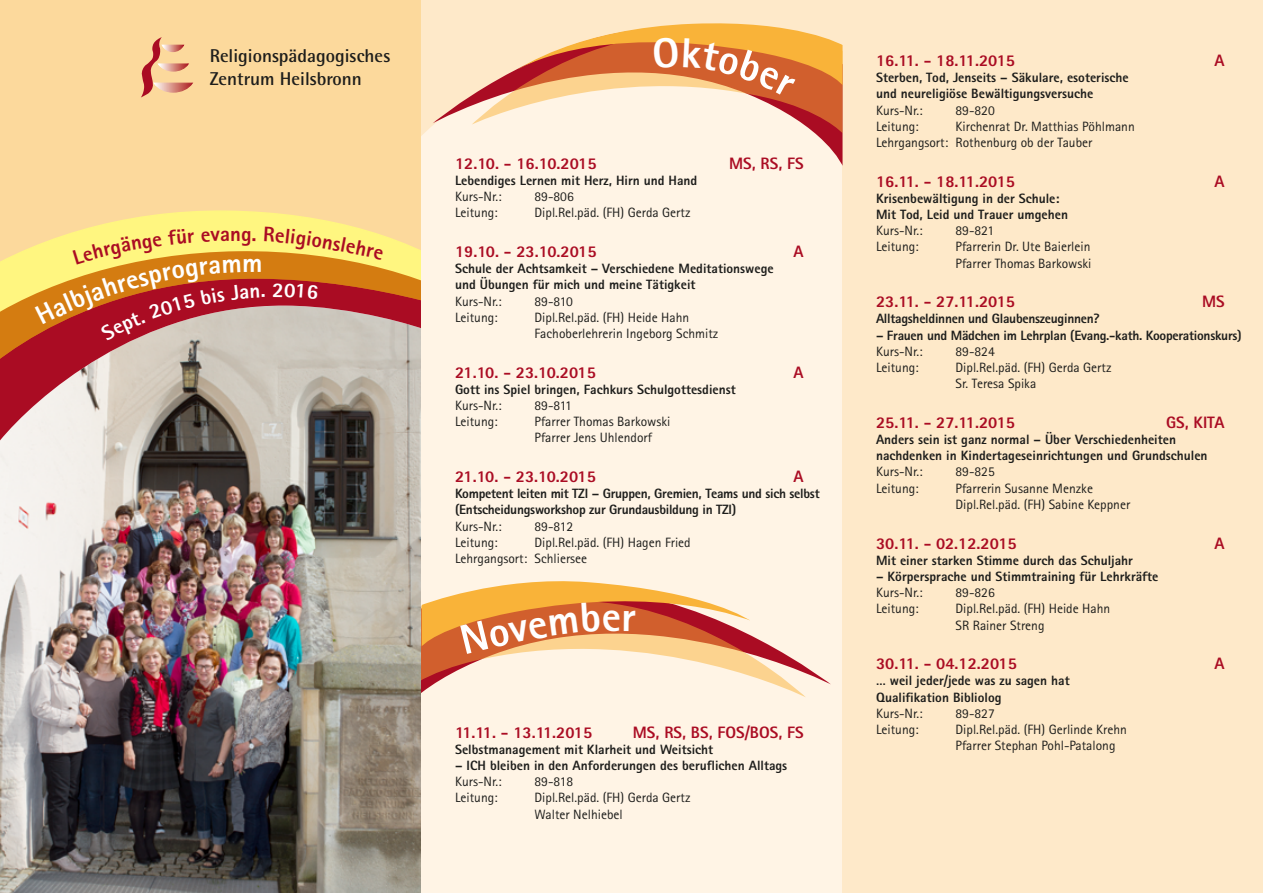
<style>
.page{position:relative;width:1263px;height:893px;background:#fff}
.page>*{position:absolute;margin:0;border:0;box-sizing:border-box;transform-origin:0 0}
.t1{font:800 27px "Rotis Sans Serif";color:#fff}
.t2{font:800 21px "Rotis Sans Serif";color:#aa0c23}
.t3{font:700 18.6px/22.4px "Rotis Semi Sans";color:#1d1d1b}
.t4{font:800 16.5px "Rotis Sans Serif";color:#aa0c23}
.t5{font:800 16.5px "Rotis Sans Serif";letter-spacing:-.035em;color:#aa0c23}
.t6{font:13.5px/16.2px "Rotis Sans Serif";color:#1d1d1b}
.t7{font:800 13.5px/16.2px "Rotis Sans Serif";color:#1d1d1b}
.t8{font:800 13.5px/16.2px "Rotis Sans Serif";letter-spacing:-.02em;color:#1d1d1b}
</style>
<div class="page">
<div style="left:409px;top:0;width:854px;height:893px;background:#fee9c9"></div>
<div style="left:421px;top:126px;width:421px;height:767px;background:#fff4e5"></div>
<div style="left:421px;top:581px;width:410px;height:146px;background:#fff4e5"></div>
<img style="left:0;top:460px;width:421px;height:433px">
<svg style="left:0;top:440px;width:421px;height:20px;background:#9c9790"></svg>
<svg style="left:0;top:389px;width:421px;height:51px;background:#ae9e97"></svg>
<div style="left:0;top:0;width:421px;height:207px;background:#fcd99c"></div>
<svg style="left:0;top:207px;width:421px;height:182px;background:#d8b18a"></svg>
<svg style="left:141px;top:37px;width:53px;height:60px;background:#eab088"></svg>
<svg style="left:433px;top:95px;width:409px;height:71px;background:#fbeadc"></svg>
<svg style="left:400px;top:575px;width:406px;height:122px;background:#ecbb95"></svg>
<svg style="left:35px;top:227px;width:348px;height:114px;background:#d59055"></svg>
<svg style="left:472px;top:23px;width:370px;height:110px"></svg>
<h3 class="t3" style="left:210px;top:45px;width:183px">Religionspädagogisches<br>Zentrum Heilsbronn</h3>
<h2 class="t2" style="left:230px;top:220px;width:13px">n</h2>
<h1 class="t1" style="left:242px;top:245px;width:22px">m</h1>
<p class="t4" style="left:455px;top:153px;width:143px">12.10. - 16.10.2015</p>
<p class="t4" style="left:729px;top:153px;width:76px">MS, RS, FS</p>
<p class="t7" style="left:455px;top:172px;width:244px">Lebendiges Lernen mit Herz, Hirn und Hand</p>
<p class="t6" style="left:455px;top:188px;width:48px">Kurs-Nr.:</p>
<p class="t6" style="left:534px;top:188px;width:41px">89-806</p>
<p class="t6" style="left:455px;top:205px;width:44px">Leitung:</p>
<p class="t6" style="left:534px;top:205px;width:157px">Dipl.Rel.päd. (FH) Gerda Gertz</p>
<p class="t4" style="left:455px;top:241px;width:143px">19.10. - 23.10.2015</p>
<p class="t4" style="left:794px;top:241px;width:12px">A</p>
<p class="t7" style="left:455px;top:260px;width:320px">Schule der Achtsamkeit – Verschiedene Meditationswege und Übungen für mich und meine Tätigkeit</p>
<p class="t6" style="left:455px;top:293px;width:48px">Kurs-Nr.:</p>
<p class="t6" style="left:534px;top:293px;width:40px">89-810</p>
<p class="t6" style="left:455px;top:309px;width:44px">Leitung:</p>
<p class="t6" style="left:534px;top:309px;width:185px">Dipl.Rel.päd. (FH) Heide Hahn<br>Fachoberlehrerin Ingeborg Schmitz</p>
<p class="t5" style="left:455px;top:361px;width:142px">21.10. - 23.10.2015</p>
<p class="t4" style="left:794px;top:361px;width:12px">A</p>
<p class="t7" style="left:455px;top:381px;width:282px">Gott ins Spiel bringen, Fachkurs Schulgottesdienst</p>
<p class="t6" style="left:455px;top:397px;width:48px">Kurs-Nr.:</p>
<p class="t6" style="left:534px;top:397px;width:39px">89-811</p>
<p class="t6" style="left:455px;top:413px;width:44px">Leitung:</p>
<p class="t6" style="left:534px;top:413px;width:137px">Pfarrer Thomas Barkowski<br>Pfarrer Jens Uhlendorf</p>
<p class="t5" style="left:455px;top:466px;width:142px">21.10. - 23.10.2015</p>
<p class="t4" style="left:794px;top:466px;width:12px">A</p>
<p class="t8" style="left:455px;top:485px;width:366px">Kompetent leiten mit TZI – Gruppen, Gremien, Teams und sich selbst (Entscheidungsworkshop zur Grundausbildung in TZI)</p>
<p class="t6" style="left:455px;top:518px;width:48px">Kurs-Nr.:</p>
<p class="t6" style="left:534px;top:518px;width:40px">89-812</p>
<p class="t6" style="left:455px;top:534px;width:44px">Leitung:</p>
<p class="t6" style="left:455px;top:534px;width:237px;text-indent:80px">Dipl.Rel.päd. (FH) Hagen Fried<br>Lehrgangsort: Schliersee</p>
<p class="t5" style="left:455px;top:721px;width:139px">11.11. - 13.11.2015</p>
<p class="t4" style="left:633px;top:721px;width:172px">MS, RS, BS, FOS/BOS, FS</p>
<p class="t7" style="left:455px;top:741px;width:260px">Selbstmanagement mit Klarheit und Weitsicht</p>
<p class="t7" style="left:455px;top:757px;width:334px">– ICH bleiben in den Anforderungen des beruflichen Alltags</p>
<p class="t6" style="left:455px;top:773px;width:48px">Kurs-Nr.:</p>
<p class="t6" style="left:534px;top:773px;width:40px">89-818</p>
<p class="t6" style="left:455px;top:790px;width:44px">Leitung:</p>
<p class="t6" style="left:534px;top:790px;width:157px">Dipl.Rel.päd. (FH) Gerda Gertz<br>Walter Nelhiebel</p>
<p class="t4" style="left:876px;top:50px;width:141px">16.11. - 18.11.2015</p>
<p class="t4" style="left:1214px;top:50px;width:12px">A</p>
<p class="t7" style="left:876px;top:69px;width:254px">Sterben, Tod, Jenseits – Säkulare, esoterische und neureligiöse Bewältigungsversuche</p>
<p class="t6" style="left:876px;top:102px;width:48px">Kurs-Nr.:</p>
<p class="t6" style="left:955px;top:102px;width:41px">89-820</p>
<p class="t6" style="left:876px;top:118px;width:44px">Leitung:</p>
<p class="t6" style="left:876px;top:118px;width:260px;text-indent:80px">Kirchenrat Dr. Matthias Pöhlmann<br>Lehrgangsort: Rothenburg ob der Tauber</p>
<p class="t4" style="left:876px;top:171px;width:141px">16.11. - 18.11.2015</p>
<p class="t4" style="left:1214px;top:171px;width:12px">A</p>
<p class="t7" style="left:876px;top:190px;width:194px">Krisenbewältigung in der Schule:<br>Mit Tod, Leid und Trauer umgehen</p>
<p class="t6" style="left:876px;top:222px;width:48px">Kurs-Nr.:</p>
<p class="t6" style="left:955px;top:222px;width:40px">89-821</p>
<p class="t6" style="left:876px;top:239px;width:44px">Leitung:</p>
<p class="t6" style="left:955px;top:239px;width:137px">Pfarrerin Dr. Ute Baierlein<br>Pfarrer Thomas Barkowski</p>
<p class="t4" style="left:876px;top:291px;width:141px">23.11. - 27.11.2015</p>
<p class="t4" style="left:1202px;top:291px;width:24px">MS</p>
<p class="t8" style="left:876px;top:311px;width:225px">Alltagsheldinnen und Glaubenszeuginnen?</p>
<p class="t8" style="left:876px;top:327px;width:367px">– Frauen und Mädchen im Lehrplan (Evang.-kath. Kooperationskurs)</p>
<p class="t6" style="left:876px;top:343px;width:48px">Kurs-Nr.:</p>
<p class="t6" style="left:955px;top:343px;width:41px">89-824</p>
<p class="t6" style="left:876px;top:359px;width:44px">Leitung:</p>
<p class="t6" style="left:955px;top:359px;width:157px">Dipl.Rel.päd. (FH) Gerda Gertz<br>Sr. Teresa Spika</p>
<p class="t4" style="left:876px;top:412px;width:141px">25.11. - 27.11.2015</p>
<p class="t4" style="left:1166px;top:412px;width:60px">GS, KITA</p>
<p class="t7" style="left:876px;top:431px;width:333px">Anders sein ist ganz normal – Über Verschiedenheiten nachdenken in Kindertageseinrichtungen und Grundschulen</p>
<p class="t6" style="left:876px;top:464px;width:48px">Kurs-Nr.:</p>
<p class="t6" style="left:955px;top:464px;width:41px">89-825</p>
<p class="t6" style="left:876px;top:480px;width:44px">Leitung:</p>
<p class="t6" style="left:955px;top:480px;width:176px">Pfarrerin Susanne Menzke<br>Dipl.Rel.päd. (FH) Sabine Keppner</p>
<p class="t4" style="left:876px;top:532px;width:142px">30.11. - 02.12.2015</p>
<p class="t4" style="left:1214px;top:532px;width:12px">A</p>
<p class="t7" style="left:876px;top:552px;width:258px">Mit einer starken Stimme durch das Schuljahr</p>
<p class="t7" style="left:876px;top:568px;width:284px">– Körpersprache und Stimmtraining für Lehrkräfte</p>
<p class="t6" style="left:876px;top:584px;width:48px">Kurs-Nr.:</p>
<p class="t6" style="left:955px;top:584px;width:41px">89-826</p>
<p class="t6" style="left:876px;top:600px;width:44px">Leitung:</p>
<p class="t6" style="left:955px;top:600px;width:156px">Dipl.Rel.päd. (FH) Heide Hahn<br>SR Rainer Streng</p>
<p class="t4" style="left:876px;top:653px;width:142px">30.11. - 04.12.2015</p>
<p class="t4" style="left:1214px;top:653px;width:12px">A</p>
<p class="t7" style="left:876px;top:672px;width:195px">… weil jeder/jede was zu sagen hat<br>Qualifikation Bibliolog</p>
<p class="t6" style="left:876px;top:705px;width:48px">Kurs-Nr.:</p>
<p class="t6" style="left:955px;top:705px;width:41px">89-827</p>
<p class="t6" style="left:876px;top:721px;width:44px">Leitung:</p>
<p class="t6" style="left:955px;top:721px;width:173px">Dipl.Rel.päd. (FH) Gerlinde Krehn<br>Pfarrer Stephan Pohl-Patalong</p>
</div>
